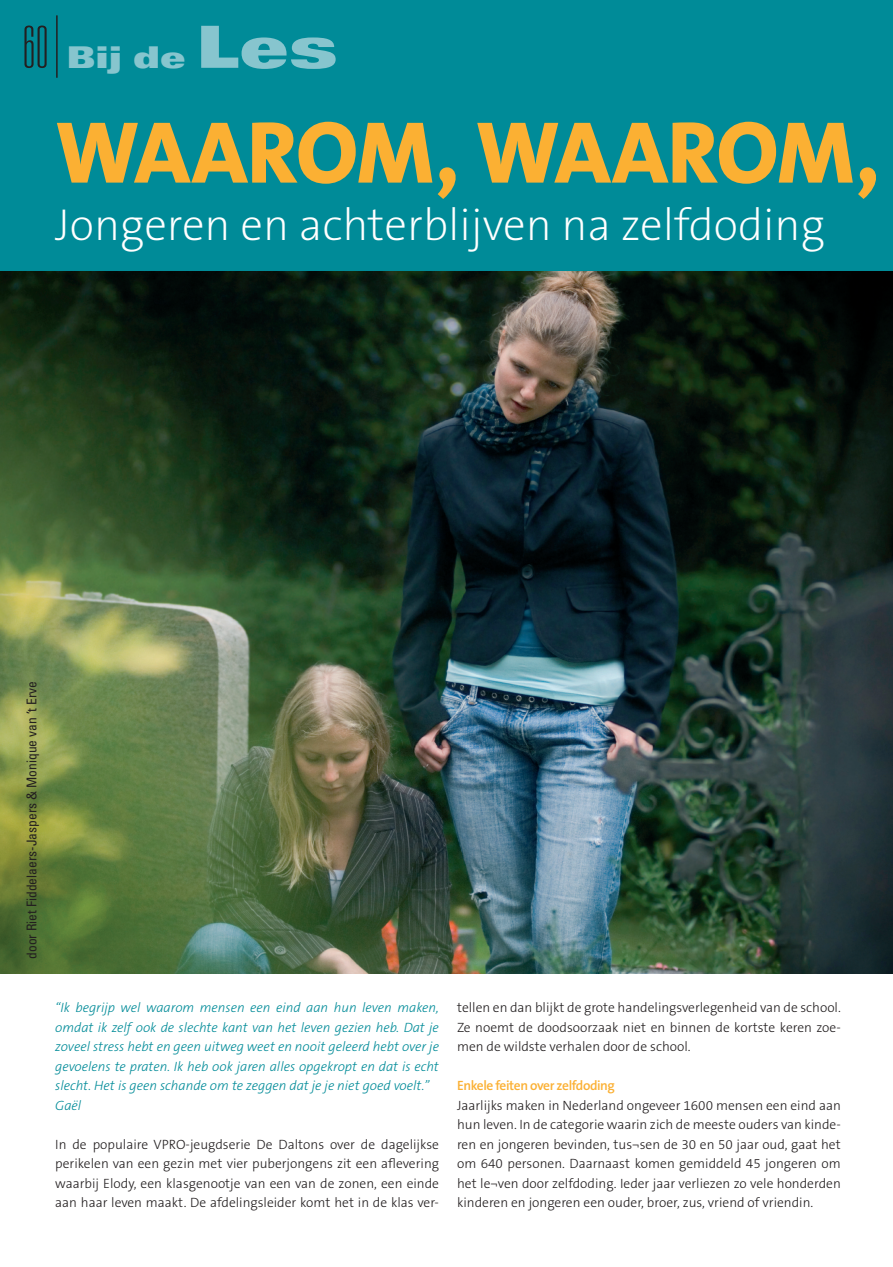
<style>
.page{position:relative;width:893px;height:1267px;background:#fff}
.page>*{position:absolute;margin:0;border:0;box-sizing:border-box;transform-origin:0 0}
.t1{font:800 88.5px "The Sans B8";letter-spacing:-.02em;color:#fbb033}
.t2{font:200 45px "The Sans B2";color:#fff}
.t3{font:30px "Univers LT Std X Black Ex";color:#87c5ce}
.t4{font:300 13.5px/19.5px "The Sans B3";color:#231f20;text-align:justify}
.t5{font:italic 300 13.5px/19.5px "The Sans B3";color:#008b98}
.t6{font:condensed 13.5px "Univers LT Std";color:#231f20}
.t7{font:600 13.5px "The Sans B6";letter-spacing:-.03em;color:#fbb033}
.s1{font-family:"Univers LT Std";font-weight:100;font-stretch:ultra-condensed;font-size:58.2px;color:#231f20}
.s2{font-size:58.2px}
</style>
<div class="page">
<div style="left:0;top:0;width:892px;height:271px;background:#008b98"></div>
<hr style="left:56px;top:15px;width:2px;height:63px;background:#231f20">
<img style="left:0;top:271px;width:892px;height:702px">
<h3 class="t3" style="left:22px;top:39px;width:317px"><span class="s1">60</span> Bij de <span class="s2">Les</span></h3>
<h1 class="t1" style="left:55px;top:106px;width:826px">WAAROM, WAAROM,</h1>
<h2 class="t2" style="left:55px;top:201px;width:770px">Jongeren en achterblijven na zelfdoding</h2>
<p class="t6" style="left:23px;top:959px;width:279px;rotate:-90deg">door Riet Fiddelaers-Jaspers &amp; Monique van ’t Erve</p>
<p class="t5" style="left:55px;top:998px;width:385px">“Ik begrijp wel waarom mensen een eind aan hun leven maken, omdat ik zelf ook de slechte kant van het leven gezien heb. Dat je zoveel stress hebt en geen uitweg weet en nooit geleerd hebt over je gevoelens te praten. Ik heb ook jaren alles opgekropt en dat is echt slecht. Het is geen schande om te zeggen dat je je niet goed voelt.” Gaël</p>
<p class="t4" style="left:55px;top:1135px;width:385px">In de populaire VPRO-jeugdserie De Daltons over de dagelijkse perikelen van een gezin met vier puberjongens zit een aflevering waarbij Elody, een klasgenootje van een van de zonen, een einde aan haar leven maakt. De afdelingsleider komt het in de klas ver-</p>
<p class="t4" style="left:457px;top:998px;width:385px">tellen en dan blijkt de grote handelingsverlegenheid van de school.<br>Ze noemt de doodsoorzaak niet en binnen de kortste keren zoe&shy;men de wildste verhalen door de school.</p>
<p class="t7" style="left:457px;top:1078px;width:159px">Enkele feiten over zelfdoding</p>
<p class="t4" style="left:457px;top:1096px;width:385px">Jaarlijks maken in Nederland ongeveer 1600 mensen een eind aan hun leven. In de categorie waarin zich de meeste ouders van kinde&shy;ren en jongeren bevinden, tus¬sen de 30 en 50 jaar oud, gaat het om 640 personen. Daarnaast komen gemiddeld 45 jongeren om het le¬ven door zelfdoding. Ieder jaar verliezen zo vele honderden kinderen en jongeren een ouder, broer, zus, vriend of vriendin.</p>
</div>
